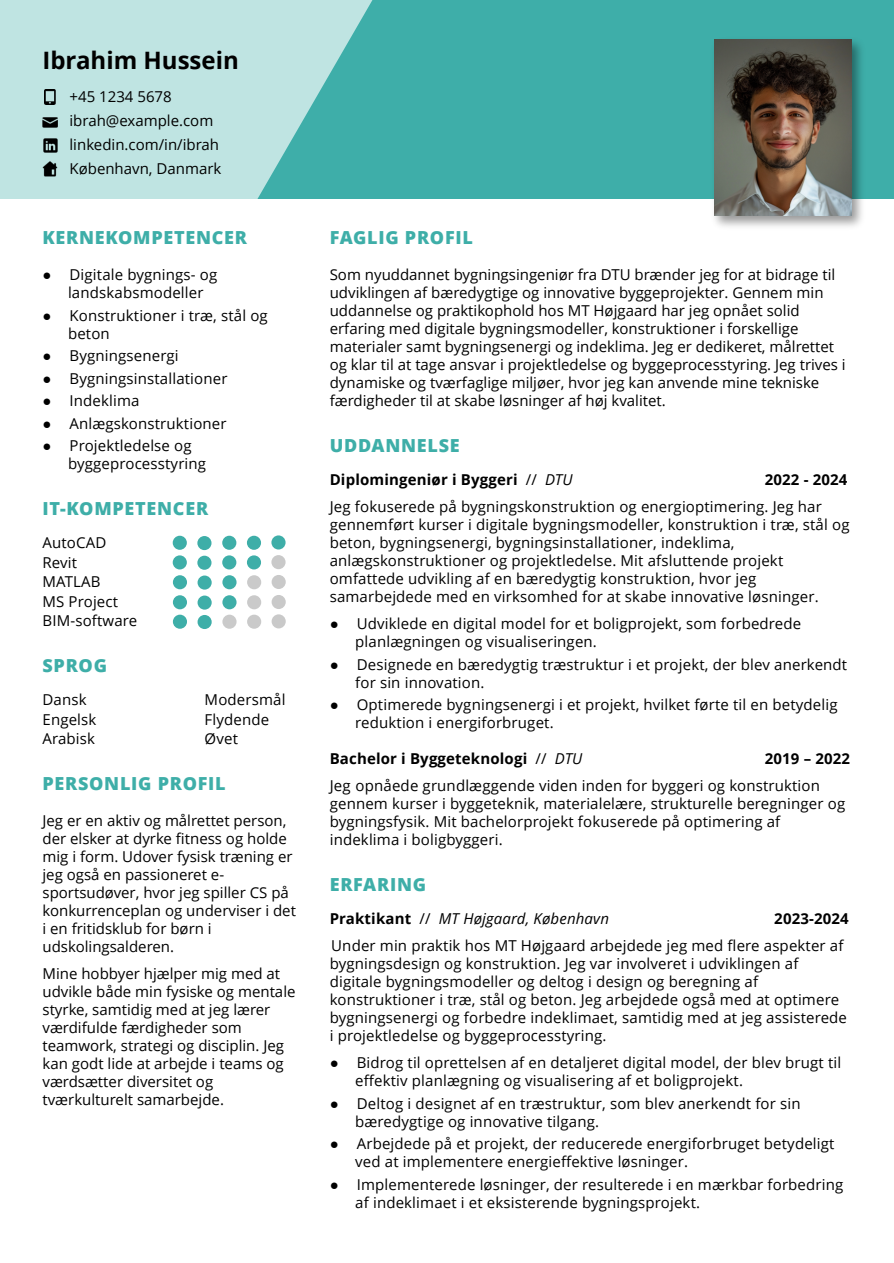
<style>
.page{position:relative;width:894px;height:1263px;background:#fff}
.page>*{position:absolute;margin:0;border:0;box-sizing:border-box;transform-origin:0 0}
.t1{font:700 24px "Open Sans";color:#000}
.t2{font:800 18px "Open Sans";letter-spacing:.04em;color:#3eaea8}
.t3{font:15px/18px "Open Sans";letter-spacing:.01em;color:#000}
.t4{font:700 15px "Open Sans";letter-spacing:.01em;color:#000}
.t5{font:italic 15px "Open Sans";letter-spacing:.01em;color:#000}
.s1{font-family:"Arial"}
.s2{font-weight:400}
.s3{font-weight:400;font-style:italic}
.s4{font-weight:700;font-style:normal}
.s5{font-style:normal}
</style>
<div class="page">
<div style="left:0;top:0;width:893px;height:199px;background:#3eaea9"></div>
<svg style="left:0;top:0;width:373px;height:199px;fill:#bfe4e2"></svg>
<img style="left:714px;top:39px;width:148px;height:188px">
<img style="left:714px;top:40px;width:136px;height:176px">
<div style="left:173px;top:536px;width:14px;height:14px;background:#3eaea8;border-radius:50%"></div>
<div style="left:173px;top:575px;width:14px;height:14px;background:#3eaea8;border-radius:50%"></div>
<div style="left:173px;top:555px;width:14px;height:14px;background:#3eaea8;border-radius:50%"></div>
<div style="left:173px;top:595px;width:14px;height:14px;background:#3eaea8;border-radius:50%"></div>
<div style="left:173px;top:615px;width:14px;height:14px;background:#3eaea8;border-radius:50%"></div>
<div style="left:197px;top:536px;width:14px;height:14px;background:#3eaea8;border-radius:50%"></div>
<div style="left:197px;top:575px;width:14px;height:15px;background:#3eaea8;border-radius:50%"></div>
<div style="left:197px;top:556px;width:14px;height:14px;background:#3eaea8;border-radius:50%"></div>
<div style="left:197px;top:596px;width:14px;height:14px;background:#3eaea8;border-radius:50%"></div>
<div style="left:197px;top:615px;width:14px;height:14px;background:#3eaea8;border-radius:50%"></div>
<div style="left:247px;top:536px;width:14px;height:14px;background:#3eaea8;border-radius:50%"></div>
<div style="left:247px;top:575px;width:14px;height:14px;background:#cacaca;border-radius:50%"></div>
<div style="left:247px;top:555px;width:14px;height:14px;background:#3eaea8;border-radius:50%"></div>
<div style="left:247px;top:595px;width:14px;height:14px;background:#cacaca;border-radius:50%"></div>
<div style="left:247px;top:615px;width:14px;height:14px;background:#cacaca;border-radius:50%"></div>
<div style="left:222px;top:536px;width:14px;height:14px;background:#3eaea8;border-radius:50%"></div>
<div style="left:222px;top:575px;width:14px;height:14px;background:#3eaea8;border-radius:50%"></div>
<div style="left:222px;top:555px;width:14px;height:14px;background:#3eaea8;border-radius:50%"></div>
<div style="left:222px;top:595px;width:14px;height:14px;background:#3eaea8;border-radius:50%"></div>
<div style="left:222px;top:615px;width:14px;height:14px;background:#cacaca;border-radius:50%"></div>
<div style="left:271px;top:535px;width:14px;height:14px;background:#3eaea8;border-radius:50%"></div>
<div style="left:271px;top:575px;width:14px;height:14px;background:#c9c9c9;border-radius:50%"></div>
<div style="left:271px;top:555px;width:14px;height:14px;background:#c9c9c9;border-radius:50%"></div>
<div style="left:271px;top:595px;width:14px;height:14px;background:#c9c9c9;border-radius:50%"></div>
<div style="left:271px;top:614px;width:14px;height:14px;background:#c9c9c9;border-radius:50%"></div>
<img style="left:43px;top:117px;width:15px;height:10px">
<img style="left:44px;top:90px;width:12px;height:15px">
<img style="left:43px;top:138px;width:16px;height:15px">
<img style="left:41px;top:161px;width:18px;height:17px">
<h1 class="t1" style="left:42px;top:51px;width:198px">Ibrahim Hussein</h1>
<p class="t3" style="left:69px;top:86px;width:153px;line-height:24px">+45 1234 5678 ibrah@example.com linkedin.com/in/ibrah<br>København, Danmark</p>
<p class="t2" style="left:42px;top:230px;width:206px">KERNEKOMPETENCER</p>
<p class="t3" style="left:68px;top:267px;width:151px;text-indent:-26px"><span class="s1">●</span> Digitale bygnings- og landskabsmodeller</p>
<p class="t3" style="left:68px;top:308px;width:201px;text-indent:-26px"><span class="s1">●</span> Konstruktioner i træ, stål og beton</p>
<p class="t3" style="left:42px;top:348px;width:138px"><span class="s1">●</span> Bygningsenergi</p>
<p class="t3" style="left:42px;top:371px;width:186px"><span class="s1">●</span> Bygningsinstallationer</p>
<p class="t3" style="left:42px;top:393px;width:98px"><span class="s1">●</span> Indeklima</p>
<p class="t3" style="left:42px;top:416px;width:185px"><span class="s1">●</span> Anlægskonstruktioner</p>
<p class="t3" style="left:68px;top:438px;width:139px;text-indent:-26px"><span class="s1">●</span> Projektledelse og byggeprocesstyring</p>
<p class="t2" style="left:329px;top:439px;width:131px">UDDANNELSE</p>
<p class="t4" style="left:329px;top:474px;width:244px">Diplomingeniør i Byggeri <span class="s2">//</span> <span class="s3">DTU</span></p>
<p class="t4" style="left:764px;top:474px;width:84px">2022 - 2024</p>
<p class="t3" style="left:329px;top:499px;width:521px">Jeg fokuserede på bygningskonstruktion og energioptimering. Jeg har gennemført kurser i digitale bygningsmodeller, konstruktion i træ, stål og beton, bygningsenergi, bygningsinstallationer, indeklima, anlægskonstruktioner og projektledelse. Mit afsluttende projekt omfattede udvikling af en bæredygtig konstruktion, hvor jeg samarbejdede med en virksomhed for at skabe innovative løsninger.</p>
<p class="t3" style="left:355px;top:616px;width:447px;text-indent:-26px"><span class="s1">●</span> Udviklede en digital model for et boligprojekt, som forbedrede planlægningen og visualiseringen.</p>
<p class="t3" style="left:355px;top:657px;width:493px;text-indent:-26px"><span class="s1">●</span> Designede en bæredygtig træstruktur i et projekt, der blev anerkendt for sin innovation.</p>
<p class="t3" style="left:355px;top:697px;width:483px;text-indent:-26px"><span class="s1">●</span> Optimerede bygningsenergi i et projekt, hvilket førte til en betydelig reduktion i energiforbruget.</p>
<p class="t4" style="left:329px;top:753px;width:254px">Bachelor i Byggeteknologi <span class="s2">//</span> <span class="s3">DTU</span></p>
<p class="t4" style="left:764px;top:753px;width:87px">2019 – 2022</p>
<p class="t3" style="left:329px;top:778px;width:517px">Jeg opnåede grundlæggende viden inden for byggeri og konstruktion gennem kurser i byggeteknik, materialelære, strukturelle beregninger og bygningsfysik. Mit bachelorprojekt fokuserede på optimering af indeklima i boligbyggeri.</p>
<p class="t2" style="left:329px;top:878px;width:98px">ERFARING</p>
<p class="t5" style="left:329px;top:913px;width:281px"><span class="s4">Praktikant</span> <span class="s5">//</span> MT Højgaard, København</p>
<p class="t4" style="left:774px;top:913px;width:76px">2023-2024</p>
<p class="t3" style="left:329px;top:938px;width:518px">Under min praktik hos MT Højgaard arbejdede jeg med flere aspekter af bygningsdesign og konstruktion. Jeg var involveret i udviklingen af digitale bygningsmodeller og deltog i design og beregning af konstruktioner i træ, stål og beton. Jeg arbejdede også med at optimere bygningsenergi og forbedre indeklimaet, samtidig med at jeg assisterede i projektledelse og byggeprocesstyring.</p>
<p class="t3" style="left:355px;top:1055px;width:487px;text-indent:-26px"><span class="s1">●</span> Bidrog til oprettelsen af en detaljeret digital model, der blev brugt til effektiv planlægning og visualisering af et boligprojekt.</p>
<p class="t3" style="left:355px;top:1096px;width:446px;text-indent:-26px"><span class="s1">●</span> Deltog i designet af en træstruktur, som blev anerkendt for sin bæredygtige og innovative tilgang.</p>
<p class="t3" style="left:355px;top:1136px;width:480px;text-indent:-26px"><span class="s1">●</span> Arbejdede på et projekt, der reducerede energiforbruget betydeligt ved at implementere energieffektive løsninger.</p>
<p class="t3" style="left:355px;top:1177px;width:489px;text-indent:-26px"><span class="s1">●</span> Implementerede løsninger, der resulterede i en mærkbar forbedring af indeklimaet i et eksisterende bygningsprojekt.</p>
<p class="t2" style="left:329px;top:230px;width:145px">FAGLIG PROFIL</p>
<p class="t3" style="left:329px;top:267px;width:517px">Som nyuddannet bygningsingeniør fra DTU brænder jeg for at bidrage til udviklingen af bæredygtige og innovative byggeprojekter. Gennem min uddannelse og praktikophold hos MT Højgaard har jeg opnået solid erfaring med digitale bygningsmodeller, konstruktioner i forskellige materialer samt bygningsenergi og indeklima. Jeg er dedikeret, målrettet og klar til at tage ansvar i projektledelse og byggeprocesstyring. Jeg trives i dynamiske og tværfaglige miljøer, hvor jeg kan anvende mine tekniske færdigheder til at skabe løsninger af høj kvalitet.</p>
<p class="t2" style="left:42px;top:502px;width:167px">IT-KOMPETENCER</p>
<p class="t3" style="left:42px;top:535px;width:96px;line-height:19.5px">AutoCAD<br>Revit<br>MATLAB<br>MS Project<br>BIM-software</p>
<p class="t2" style="left:42px;top:658px;width:66px">SPROG</p>
<p class="t3" style="left:42px;top:692px;width:46px">Dansk</p>
<p class="t3" style="left:204px;top:692px;width:82px">Modersmål</p>
<p class="t3" style="left:42px;top:712px;width:55px">Engelsk</p>
<p class="t3" style="left:204px;top:712px;width:66px">Flydende</p>
<p class="t3" style="left:42px;top:731px;width:54px">Arabisk</p>
<p class="t3" style="left:204px;top:731px;width:35px">Øvet</p>
<p class="t2" style="left:42px;top:776px;width:185px">PERSONLIG PROFIL</p>
<p class="t3" style="left:42px;top:813px;width:255px">Jeg er en aktiv og målrettet person, der elsker at dyrke fitness og holde mig i form. Udover fysisk træning er jeg også en passioneret e&shy;sportsudøver, hvor jeg spiller CS på konkurrenceplan og underviser i det i en fritidsklub for børn i udskolingsalderen.</p>
<p class="t3" style="left:42px;top:966px;width:254px">Mine hobbyer hjælper mig med at udvikle både min fysiske og mentale styrke, samtidig med at jeg lærer værdifulde færdigheder som teamwork, strategi og disciplin. Jeg kan godt lide at arbejde i teams og værdsætter diversitet og tværkulturelt samarbejde.</p>
</div>
